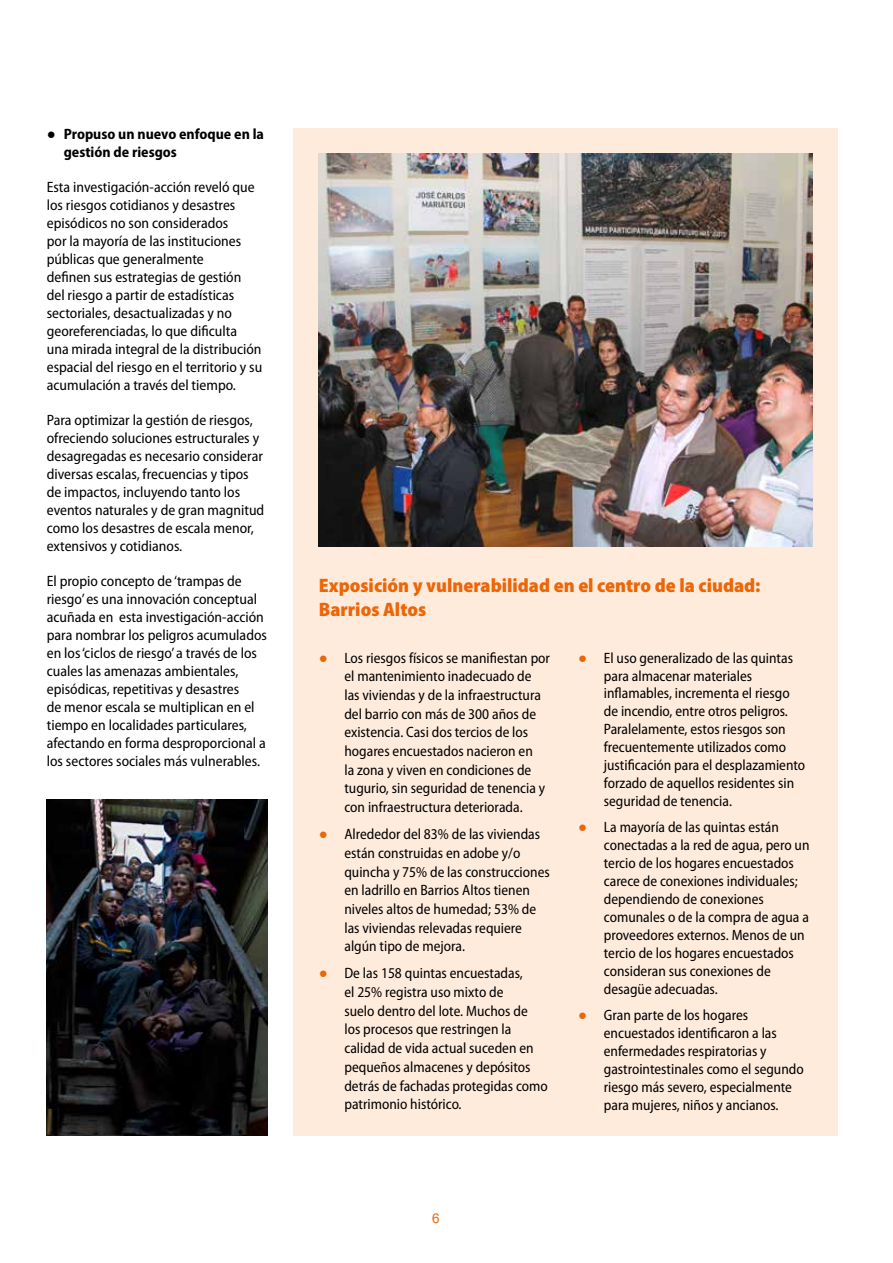
<style>
.page{position:relative;width:893px;height:1263px;background:#fff}
.page>*{position:absolute;margin:0;border:0;box-sizing:border-box;transform-origin:0 0}
.t1{font:900 semi-condensed 19.5px/23.4px "Myriad Pro";color:#ec6608}
.t2{font:semi-condensed 15px/18px "Myriad Pro";color:#000}
.t3{font:700 semi-condensed 15px/18px "Myriad Pro";color:#000}
.t4{font:13.5px "Arial";color:#ec6608}
.s1{font-family:"Arial";font-weight:400;font-stretch:normal}
.s2{font-family:"Arial";font-stretch:normal;color:#ec6608}
</style>
<div class="page">
<div style="left:293px;top:128px;width:545px;height:1007px;background:#feebdc"></div>
<img style="left:319px;top:153px;width:493px;height:393px">
<img style="left:47px;top:799px;width:221px;height:336px">
<p class="t3" style="left:64px;top:125px;width:202px;text-indent:-17px"><span class="s1">●</span> Propuso un nuevo enfoque en la gestión de riesgos</p>
<p class="t2" style="left:47px;top:178px;width:217px">Esta investigación-acción reveló que los riesgos cotidianos y desastres episódicos no son considerados<br>por la mayoría de las instituciones públicas que generalmente<br>definen sus estrategias de gestión del riesgo a partir de estadísticas sectoriales, desactualizadas y no georeferenciadas, lo que dificulta una mirada integral de la distribución espacial del riesgo en el territorio y su acumulación a través del tiempo.</p>
<p class="t2" style="left:47px;top:411px;width:219px">Para optimizar la gestión de riesgos, ofreciendo soluciones estructurales y desagregadas es necesario considerar diversas escalas, frecuencias y tipos de impactos, incluyendo tanto los eventos naturales y de gran magnitud como los desastres de escala menor, extensivos y cotidianos.</p>
<p class="t2" style="left:47px;top:572px;width:222px">El propio concepto de ‘trampas de riesgo’ es una innovación conceptual acuñada en esta investigación-acción para nombrar los peligros acumulados en los ‘ciclos de riesgo’ a través de los cuales las amenazas ambientales, episódicas, repetitivas y desastres<br>de menor escala se multiplican en el tiempo en localidades particulares, afectando en forma desproporcional a los sectores sociales más vulnerables.</p>
<h1 class="t1" style="left:319px;top:574px;width:443px">Exposición y vulnerabilidad en el centro de la ciudad:<br>Barrios Altos</h1>
<p class="t2" style="left:344px;top:648px;width:207px;line-height:18.8px;text-indent:-26px"><span class="s2">●</span> Los riesgos físicos se manifiestan por el mantenimiento inadecuado de las viviendas y de la infraestructura del barrio con más de 300 años de existencia. Casi dos tercios de los hogares encuestados nacieron en<br>la zona y viven en condiciones de tugurio, sin seguridad de tenencia y con infraestructura deteriorada.</p>
<p class="t2" style="left:344px;top:825px;width:207px;line-height:18.6px;text-indent:-26px"><span class="s2">●</span> Alrededor del 83% de las viviendas están construidas en adobe y/o quincha y 75% de las construcciones en ladrillo en Barrios Altos tienen niveles altos de humedad; 53% de las viviendas relevadas requiere algún tipo de mejora.</p>
<p class="t2" style="left:344px;top:964px;width:205px;line-height:18.8px;text-indent:-26px"><span class="s2">●</span> De las 158 quintas encuestadas,<br>el 25% registra uso mixto de<br>suelo dentro del lote. Muchos de<br>los procesos que restringen la calidad de vida actual suceden en pequeños almacenes y depósitos detrás de fachadas protegidas como patrimonio histórico.</p>
<p class="t2" style="left:604px;top:649px;width:203px;text-indent:-26px"><span class="s2">●</span> El uso generalizado de las quintas para almacenar materiales inflamables, incrementa el riesgo de incendio, entre otros peligros.<br>Paralelamente, estos riesgos son frecuentemente utilizados como justificación para el desplazamiento forzado de aquellos residentes sin seguridad de tenencia.</p>
<p class="t2" style="left:604px;top:819px;width:207px;text-indent:-26px"><span class="s2">●</span> La mayoría de las quintas están conectadas a la red de agua, pero un tercio de los hogares encuestados carece de conexiones individuales; dependiendo de conexiones comunales o de la compra de agua a proveedores externos. Menos de un tercio de los hogares encuestados consideran sus conexiones de desagüe adecuadas.</p>
<p class="t2" style="left:604px;top:1006px;width:201px;text-indent:-26px"><span class="s2">●</span> Gran parte de los hogares encuestados identificaron a las enfermedades respiratorias y gastrointestinales como el segundo riesgo más severo, especialmente para mujeres, niños y ancianos.</p>
<p class="t4" style="left:432px;top:1209px;width:9px">6</p>
</div>
